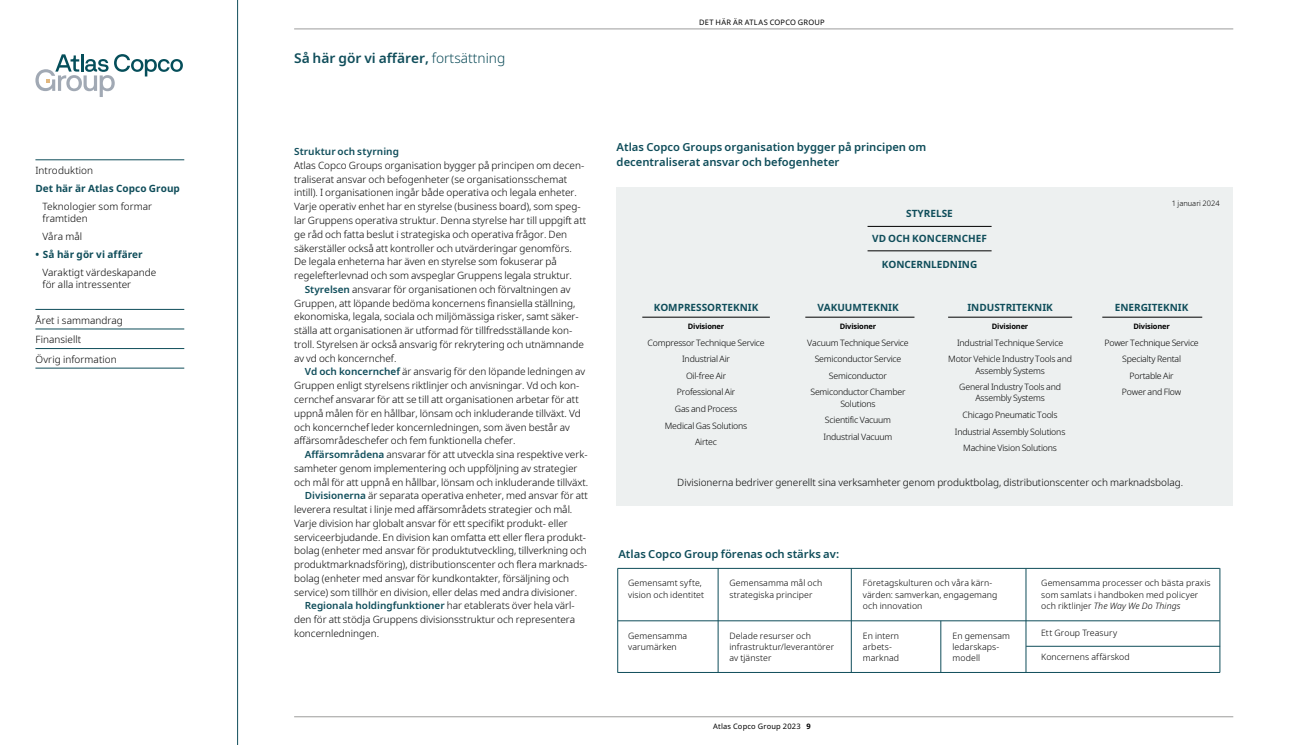
<style>
.page{position:relative;width:1290px;height:745px;background:#fff}
.page>*{position:absolute;margin:0;border:0;box-sizing:border-box;transform-origin:0 0}
.t1{font:600 13.75px "Noto Sans";color:#0f4d5a}
.t2{font:600 11.25px/15px "Noto Sans";color:#0f4d5a}
.t3{font:300 10px/12.5px "Noto Sans";color:#000}
.t4{font:700 10px "Noto Sans";color:#0f4d5a}
.t5{font:600 10px "Noto Sans";color:#0f4d5a}
.t6{font:300 8.75px/16.6px "Noto Sans";letter-spacing:-.02em;color:#000;text-align:center}
.t7{font:300 8.75px/11.2px "Noto Sans";letter-spacing:.01em;color:#000}
.t8{font:7.5px "Noto Sans";letter-spacing:.03em;color:#000}
.t9{font:700 7.5px "Noto Sans";letter-spacing:-.02em;color:#000}
.t10{font:300 7.5px "Noto Sans";color:#000}
.s1{font-weight:300}
.s2{font-weight:600;color:#0f4d5a}
.s3{font-weight:300;color:#000}
.s4{font-style:italic}
.s5{font-weight:700}
</style>
<div class="page">
<div style="left:617px;top:187px;width:616px;height:318px;background:#edf0f0"></div>
<hr style="left:618px;top:620px;width:602px;height:1px;background:#0f4d5a">
<hr style="left:718px;top:568px;width:1px;height:103px;background:#0f4d5a">
<hr style="left:851px;top:568px;width:1px;height:104px;background:#0f4d5a">
<hr style="left:1026px;top:568px;width:1px;height:104px;background:#0f4d5a">
<hr style="left:642px;top:317px;width:128px;height:1px;background:#000">
<hr style="left:805px;top:317px;width:109px;height:1px;background:#000">
<hr style="left:948px;top:317px;width:124px;height:1px;background:#000">
<hr style="left:1102px;top:317px;width:100px;height:1px;background:#000">
<hr style="left:867px;top:250px;width:124px;height:1px;background:#000">
<hr style="left:867px;top:226px;width:124px;height:1px;background:#000">
<hr style="left:1026px;top:645px;width:194px;height:1px;background:#0f4d5a">
<hr style="left:940px;top:620px;width:1px;height:52px;background:#0f4d5a">
<hr style="left:618px;top:671px;width:602px;height:1px;background:#0f4d5a">
<hr style="left:617px;top:567px;width:603px;height:1px;background:#0f4d5a">
<hr style="left:617px;top:568px;width:1px;height:104px;background:#0f4d5a">
<hr style="left:1219px;top:568px;width:1px;height:103px;background:#0f4d5a">
<hr style="left:237px;top:0;width:1px;height:744px;background:#0f4d5a">
<hr style="left:294px;top:716px;width:939px;height:1px;background:#9d9d9c">
<svg style="left:35px;top:54px;width:148px;height:43px"></svg>
<hr style="left:294px;top:29px;width:939px;height:1px;background:#9d9d9c">
<hr style="left:35px;top:159px;width:149px;height:1px;background:#0f4d5a">
<hr style="left:35px;top:309px;width:149px;height:1px;background:#0f4d5a">
<hr style="left:35px;top:328px;width:149px;height:1px;background:#0f4d5a">
<hr style="left:35px;top:348px;width:149px;height:1px;background:#0f4d5a">
<hr style="left:35px;top:367px;width:149px;height:1px;background:#0f4d5a">
<p class="t3" style="left:35px;top:164px;width:59px">Introduktion</p>
<p class="t4" style="left:35px;top:181px;width:146px">Det här är Atlas Copco Group</p>
<p class="t3" style="left:43px;top:200px;width:111px">Teknologier som formar framtiden</p>
<p class="t3" style="left:43px;top:230px;width:41px">Våra mål</p>
<p class="t4" style="left:35px;top:247px;width:109px">• Så här gör vi affärer</p>
<p class="t3" style="left:43px;top:266px;width:115px">Varaktigt värdeskapande för alla intressenter</p>
<p class="t3" style="left:35px;top:310px;width:89px;line-height:19.5px">Året i sammandrag<br>Finansiellt<br>Övrig information</p>
<h1 class="t1" style="left:294px;top:48px;width:213px">Så här gör vi affärer, <span class="s1">fortsättning</span></h1>
<p class="t8" style="left:699px;top:17px;width:78px">DET HÄR ÄR ATLAS COPCO</p>
<p class="t8" style="left:798px;top:17px;width:27px">GROUP</p>
<p class="t5" style="left:294px;top:144px;width:106px">Struktur och styrning</p>
<p class="t3" style="left:294px;top:159px;width:292px">Atlas Copco Groups organisation bygger på principen om decen-</p>
<p class="t3" style="left:294px;top:173px;width:274px">traliserat ansvar och befogenheter (se organisationsschemat</p>
<p class="t3" style="left:294px;top:187px;width:284px">intill). I organisationen ingår både operativa och legala enheter.</p>
<p class="t3" style="left:294px;top:200px;width:288px">Varje operativ enhet har en styrelse (business board), som speg-</p>
<p class="t3" style="left:294px;top:214px;width:293px">lar Gruppens operativa struktur. Denna styrelse har till uppgift att</p>
<p class="t3" style="left:294px;top:228px;width:274px">ge råd och fatta beslut i strategiska och operativa frågor. Den</p>
<p class="t3" style="left:294px;top:242px;width:279px">säkerställer också att kontroller och utvärderingar genomförs.</p>
<p class="t3" style="left:294px;top:255px;width:264px">De legala enheterna har även en styrelse som fokuserar på</p>
<p class="t3" style="left:294px;top:269px;width:279px">regelefterlevnad och som avspeglar Gruppens legala struktur.</p>
<p class="t3" style="left:305px;top:283px;width:267px"><span class="s2">Styrelsen</span> ansvarar för organisationen och förvaltningen av</p>
<p class="t3" style="left:294px;top:297px;width:283px">Gruppen, att löpande bedöma koncernens finansiella ställning,</p>
<p class="t3" style="left:294px;top:310px;width:286px">ekonomiska, legala, sociala och miljömässiga risker, samt säker-</p>
<p class="t3" style="left:294px;top:324px;width:280px">ställa att organisationen är utformad för tillfredsställande kon-</p>
<p class="t3" style="left:294px;top:338px;width:291px">troll. Styrelsen är också ansvarig för rekrytering och utnämnande</p>
<p class="t3" style="left:294px;top:352px;width:104px">av vd och koncernchef.</p>
<p class="t3" style="left:305px;top:365px;width:282px"><span class="s2">Vd och koncernchef</span> är ansvarig för den löpande ledningen av</p>
<p class="t3" style="left:294px;top:379px;width:287px">Gruppen enligt styrelsens riktlinjer och anvisningar. Vd och kon-</p>
<p class="t3" style="left:294px;top:393px;width:286px">cernchef ansvarar för att se till att organisationen arbetar för att</p>
<p class="t3" style="left:294px;top:407px;width:288px">uppnå målen för en hållbar, lönsam och inkluderande tillväxt. Vd</p>
<p class="t3" style="left:294px;top:420px;width:277px">och koncernchef leder koncernledningen, som även består av</p>
<p class="t3" style="left:294px;top:434px;width:223px">affärsområdeschefer och fem funktionella chefer.</p>
<p class="t3" style="left:305px;top:448px;width:284px"><span class="s2">Affärsområdena</span> ansvarar för att utveckla sina respektive verk-</p>
<p class="t3" style="left:294px;top:462px;width:285px">samheter genom implementering och uppföljning av strategier</p>
<p class="t3" style="left:294px;top:475px;width:296px">och mål för att uppnå en hållbar, lönsam och inkluderande tillväxt.</p>
<p class="t3" style="left:305px;top:489px;width:285px"><span class="s2">Divisionerna</span> är separata operativa enheter, med ansvar för att</p>
<p class="t3" style="left:294px;top:503px;width:280px">leverera resultat i linje med affärsområdets strategier och mål.</p>
<p class="t3" style="left:294px;top:517px;width:275px">Varje division har globalt ansvar för ett specifikt produkt- eller</p>
<p class="t3" style="left:294px;top:530px;width:293px">serviceerbjudande. En division kan omfatta ett eller flera produkt-</p>
<p class="t3" style="left:294px;top:544px;width:294px">bolag (enheter med ansvar för produktutveckling, tillverkning och</p>
<p class="t3" style="left:294px;top:558px;width:295px">produktmarknadsföring), distributionscenter och flera marknads-</p>
<p class="t3" style="left:294px;top:572px;width:277px">bolag (enheter med ansvar för kundkontakter, försäljning och</p>
<p class="t3" style="left:294px;top:585px;width:285px">service) som tillhör en division, eller delas med andra divisioner.</p>
<p class="t5" style="left:305px;top:598px;width:271px">Regionala holdingfunktioner <span class="s3">har etablerats över hela värl-</span></p>
<p class="t3" style="left:294px;top:613px;width:283px">den för att stödja Gruppens divisionsstruktur och representera</p>
<p class="t3" style="left:294px;top:627px;width:86px">koncernledningen.</p>
<p class="t2" style="left:617px;top:140px;width:311px">Atlas Copco Groups organisation bygger på principen om decentraliserat ansvar och befogenheter</p>
<p class="t4" style="left:906px;top:206px;width:48px">STYRELSE</p>
<p class="t4" style="left:872px;top:231px;width:116px">VD OCH KONCERNCHEF</p>
<p class="t4" style="left:654px;top:300px;width:106px">KOMPRESSORTEKNIK</p>
<p class="t9" style="left:688px;top:321px;width:38px">Divisioner</p>
<p class="t6" style="left:647px;top:334px;width:119px">Compressor Technique Service<br>Industrial Air<br>Oil-free Air<br>Professional Air<br>Gas and Process<br>Medical Gas Solutions<br>Airtec</p>
<p class="t4" style="left:882px;top:257px;width:97px">KONCERNLEDNING</p>
<p class="t4" style="left:817px;top:300px;width:83px">VAKUUMTEKNIK</p>
<p class="t9" style="left:840px;top:321px;width:38px">Divisioner</p>
<p class="t6" style="left:807px;top:334px;width:103px">Vacuum Technique Service<br>Semiconductor Service<br>Semiconductor<br>Semiconductor Chamber</p>
<p class="t6" style="left:823px;top:395px;width:70px">Solutions<br>Scientific Vacuum<br>Industrial Vacuum</p>
<p class="t4" style="left:967px;top:300px;width:87px">INDUSTRITEKNIK</p>
<p class="t9" style="left:992px;top:321px;width:38px">Divisioner</p>
<p class="t6" style="left:948px;top:334px;width:125px">Industrial Technique Service<br>Motor Vehicle Industry Tools and</p>
<p class="t6" style="left:959px;top:362px;width:103px">Assembly Systems<br>General Industry Tools and</p>
<p class="t6" style="left:955px;top:390px;width:112px">Assembly Systems<br>Chicago Pneumatic Tools<br>Industrial Assembly Solutions<br>Machine Vision Solutions</p>
<p class="t10" style="left:1172px;top:198px;width:49px">1 januari 2024</p>
<p class="t4" style="left:1115px;top:300px;width:75px">ENERGITEKNIK</p>
<p class="t9" style="left:1133px;top:321px;width:38px">Divisioner</p>
<p class="t6" style="left:1104px;top:334px;width:96px">Power Technique Service<br>Specialty Rental<br>Portable Air<br>Power and Flow</p>
<p class="t3" style="left:677px;top:475px;width:507px">Divisionerna bedriver generellt sina verksamheter genom produktbolag, distributionscenter och marknadsbolag.</p>
<p class="t2" style="left:618px;top:546px;width:222px">Atlas Copco Group förenas och stärks av:</p>
<p class="t7" style="left:628px;top:577px;width:78px">Gemensamt syfte, vision och identitet</p>
<p class="t7" style="left:729px;top:577px;width:94px">Gemensamma mål och strategiska principer</p>
<p class="t7" style="left:863px;top:577px;width:136px">Företagskulturen och våra kärn&shy;värden: samverkan, engagemang och innovation</p>
<p class="t7" style="left:628px;top:629px;width:61px">Gemensamma varumärken</p>
<p class="t7" style="left:1041px;top:577px;width:171px">Gemensamma processer och bästa praxis som samlats i handboken med policyer och riktlinjer <span class="s4">The Way We Do Things</span></p>
<p class="t7" style="left:863px;top:629px;width:38px">En intern arbets&shy;marknad</p>
<p class="t7" style="left:1041px;top:627px;width:77px">Ett Group Treasury</p>
<p class="t7" style="left:729px;top:629px;width:106px">Delade resurser och infrastruktur/leverantörer av tjänster</p>
<p class="t7" style="left:952px;top:629px;width:59px">En gemensam ledarskaps&shy;modell</p>
<p class="t7" style="left:1041px;top:651px;width:90px">Koncernens affärskod</p>
<p class="t8" style="left:713px;top:720px;width:99px">ATLAS COPCO GROUP 2023 <span class="s5">9</span></p>
</div>
